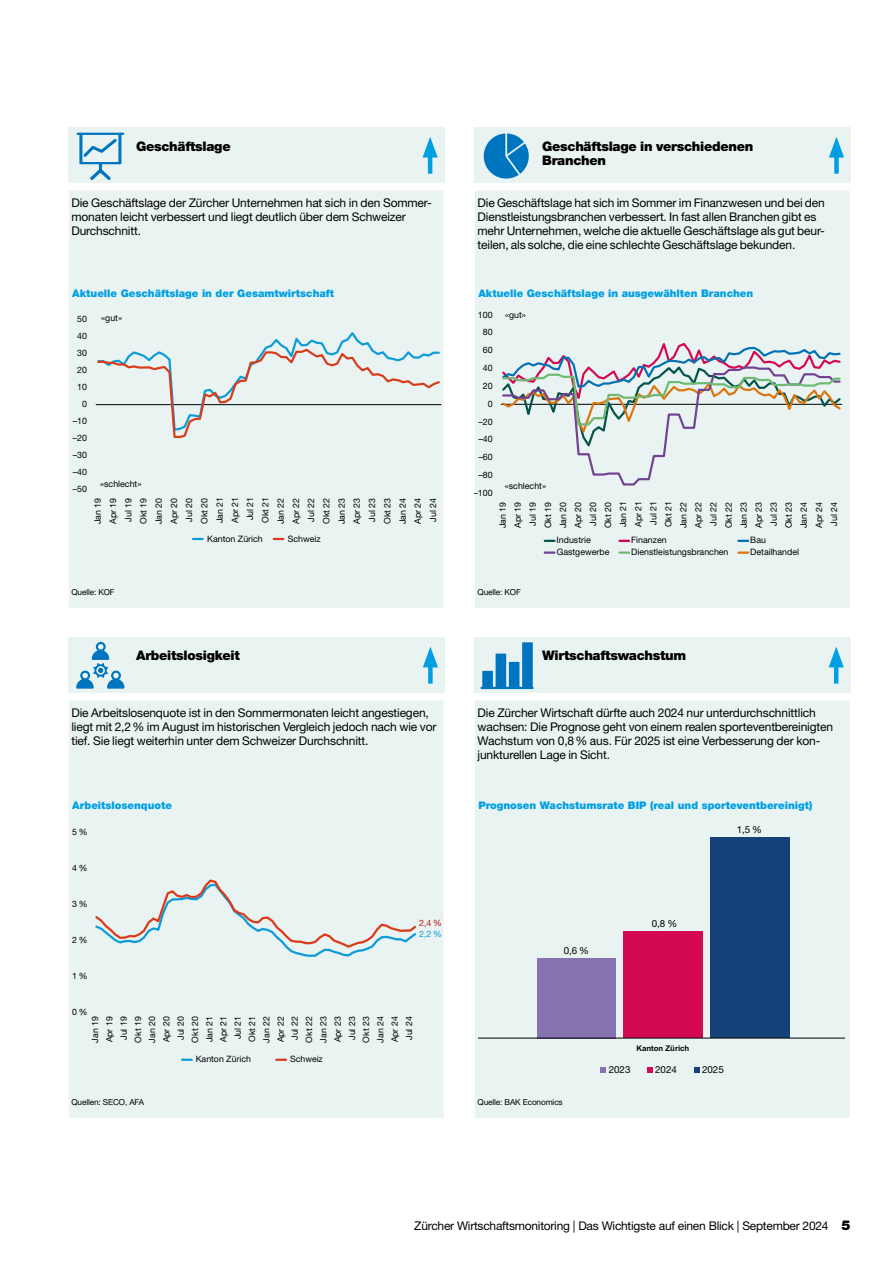
<style>
.page{position:relative;width:893px;height:1263px;background:#fff}
.page>*{position:absolute;margin:0;border:0;box-sizing:border-box;transform-origin:0 0}
.t1{font:900 13.2px/14.2px "Helvetica Neue LT Std";letter-spacing:-.02em;color:#000}
.t2{font:12px/14px "Helvetica Neue LT Std";letter-spacing:-.01em;color:#000}
.t3{font:900 10.5px "Helvetica Neue LT Std";color:#009fe3}
.t4{font:9.75px "Helvetica Neue LT Std";color:#000}
.t5{font:8.85px/15.3px "Helvetica Neue LT Std";color:#000;text-align:center}
.t6{font:8.7px/14.2px "Helvetica Neue LT Std";color:#000;text-align:center}
.t7{font:8.7px "Helvetica Neue LT Std";color:#0e9cd9}
.t8{font:8.7px "Helvetica Neue LT Std";color:#c01718}
.t9{font:8.25px "Helvetica Neue LT Std";letter-spacing:-.015em;color:#000}
.t10{font:700 7.8px "Arial";color:#000}
.s1{font-weight:900;font-size:13.5px}
</style>
<div class="page">
<div style="left:67px;top:189px;width:378px;height:420px;background:#e8f3f2;border:2px solid #fff"></div>
<div style="left:67px;top:699px;width:378px;height:420px;background:#e8f3f2;border:2px solid #fff"></div>
<div style="left:473px;top:189px;width:378px;height:420px;background:#e8f3f2;border:2px solid #fff"></div>
<div style="left:473px;top:699px;width:378px;height:420px;background:#e8f3f2;border:2px solid #fff"></div>
<div style="left:68px;top:128px;width:376px;height:55px;background:#e8f3f2"></div>
<div style="left:68px;top:637px;width:376px;height:56px;background:#e8f3f2"></div>
<div style="left:474px;top:128px;width:376px;height:55px;background:#e8f3f2"></div>
<div style="left:474px;top:637px;width:376px;height:56px;background:#e8f3f2"></div>
<hr style="left:834px;top:659px;width:4px;height:25px;background:#009fe3">
<svg style="left:829px;top:647px;width:15px;height:20px"></svg>
<div style="left:428px;top:659px;width:5px;height:25px;background:#009fe3"></div>
<svg style="left:423px;top:647px;width:15px;height:20px"></svg>
<hr style="left:428px;top:149px;width:4px;height:25px;background:#009fe3">
<svg style="left:423px;top:137px;width:15px;height:21px"></svg>
<div style="left:834px;top:149px;width:5px;height:25px;background:#009fe3"></div>
<svg style="left:829px;top:137px;width:15px;height:21px"></svg>
<svg style="left:96px;top:332px;width:345px;height:107px"></svg>
<svg style="left:193px;top:538px;width:10px;height:2px"></svg>
<svg style="left:274px;top:538px;width:9px;height:2px"></svg>
<svg style="left:500px;top:343px;width:342px;height:143px"></svg>
<svg style="left:545px;top:540px;width:9px;height:2px"></svg>
<svg style="left:619px;top:540px;width:10px;height:2px"></svg>
<svg style="left:738px;top:540px;width:10px;height:2px"></svg>
<svg style="left:738px;top:551px;width:10px;height:3px"></svg>
<svg style="left:545px;top:551px;width:9px;height:3px"></svg>
<svg style="left:619px;top:551px;width:10px;height:3px"></svg>
<div style="left:536px;top:958px;width:79px;height:80px;background:#8671b1"></div>
<div style="left:623px;top:931px;width:79px;height:107px;background:#d40954"></div>
<div style="left:710px;top:838px;width:79px;height:200px;background:#144179"></div>
<hr style="left:478px;top:1038px;width:366px;height:1px;background:#010202">
<svg style="left:601px;top:1067px;width:5px;height:6px"></svg>
<svg style="left:647px;top:1067px;width:5px;height:6px"></svg>
<svg style="left:695px;top:1067px;width:5px;height:6px"></svg>
<svg style="left:95px;top:879px;width:322px;height:78px"></svg>
<svg style="left:182px;top:1058px;width:10px;height:3px"></svg>
<svg style="left:276px;top:1058px;width:10px;height:3px"></svg>
<svg style="left:483px;top:134px;width:46px;height:45px"></svg>
<svg style="left:76px;top:642px;width:49px;height:47px"></svg>
<svg style="left:77px;top:133px;width:47px;height:47px"></svg>
<svg style="left:480px;top:642px;width:54px;height:47px"></svg>
<p class="t1" style="left:136px;top:139px;width:96px">Geschäftslage</p>
<p class="t1" style="left:542px;top:139px;width:213px">Geschäftslage in verschiedenen<br>Branchen</p>
<p class="t2" style="left:71px;top:196px;width:362px">Die Geschäftslage der Zürcher Unternehmen hat sich in den Sommer&shy;monaten leicht verbessert und liegt deutlich über dem Schweizer<br>Durchschnitt.</p>
<p class="t2" style="left:478px;top:196px;width:349px">Die Geschäftslage hat sich im Sommer im Finanzwesen und bei den Dienstleistungsbranchen verbessert. In fast allen Branchen gibt es mehr Unternehmen, welche die aktuelle Geschäftslage als gut beur&shy;teilen, als solche, die eine schlechte Geschäftslage bekunden.</p>
<p class="t3" style="left:72px;top:287px;width:263px">Aktuelle Geschäftslage in der Gesamtwirtschaft</p>
<p class="t3" style="left:478px;top:287px;width:276px">Aktuelle Geschäftslage in ausgewählten Branchen</p>
<p class="t5" style="left:77px;top:311px;width:11px">50</p>
<p class="t5" style="left:101px;top:310px;width:22px">«gut»</p>
<p class="t5" style="left:478px;top:307px;width:16px">100</p>
<p class="t5" style="left:505px;top:307px;width:22px">«gut»</p>
<p class="t5" style="left:77px;top:328px;width:11px">40</p>
<p class="t5" style="left:483px;top:324px;width:11px">80</p>
<p class="t5" style="left:77px;top:345px;width:11px">30</p>
<p class="t5" style="left:483px;top:342px;width:11px">60</p>
<p class="t5" style="left:77px;top:362px;width:11px">20</p>
<p class="t5" style="left:483px;top:360px;width:11px">40</p>
<p class="t5" style="left:77px;top:379px;width:11px">10</p>
<p class="t5" style="left:483px;top:378px;width:11px">20</p>
<p class="t5" style="left:82px;top:396px;width:6px">0</p>
<p class="t5" style="left:488px;top:396px;width:6px">0</p>
<p class="t5" style="left:73px;top:413px;width:16px">–10</p>
<p class="t5" style="left:478px;top:414px;width:16px">–20</p>
<p class="t5" style="left:73px;top:430px;width:16px">–20</p>
<p class="t5" style="left:478px;top:431px;width:16px">–40</p>
<p class="t5" style="left:73px;top:447px;width:16px">–30</p>
<p class="t5" style="left:478px;top:449px;width:16px">–60</p>
<p class="t5" style="left:73px;top:464px;width:16px">–40</p>
<p class="t5" style="left:478px;top:467px;width:16px">–80</p>
<p class="t5" style="left:73px;top:481px;width:16px">–50</p>
<p class="t5" style="left:100px;top:476px;width:43px">«schlecht»</p>
<p class="t5" style="left:474px;top:485px;width:21px">–100</p>
<p class="t5" style="left:505px;top:478px;width:43px">«schlecht»</p>
<p class="t5" style="left:90px;top:524px;width:29px;rotate:-90deg">Jan 19<br>Apr 19<br>Jul 19<br>Okt 19<br>Jan 20<br>Apr 20<br>Jul 20<br>Okt 20<br>Jan 21<br>Apr 21<br>Jul 21<br>Okt 21<br>Jan 22<br>Apr 22<br>Jul 22<br>Okt 22<br>Jan 23<br>Apr 23<br>Jul 23<br>Okt 23<br>Jan 24<br>Apr 24<br>Jul 24</p>
<p class="t5" style="left:207px;top:531px;width:57px">Kanton Zürich</p>
<p class="t5" style="left:288px;top:531px;width:35px">Schweiz</p>
<p class="t5" style="left:495px;top:528px;width:29px;rotate:-90deg">Jan 19<br>Apr 19<br>Jul 19<br>Okt 19<br>Jan 20<br>Apr 20<br>Jul 20<br>Okt 20<br>Jan 21<br>Apr 21<br>Jul 21<br>Okt 21<br>Jan 22<br>Apr 22<br>Jul 22<br>Okt 22<br>Jan 23<br>Apr 23<br>Jul 23<br>Okt 23<br>Jan 24<br>Apr 24<br>Jul 24</p>
<p class="t5" style="left:557px;top:532px;width:36px">Industrie</p>
<p class="t5" style="left:631px;top:532px;width:37px">Finanzen</p>
<p class="t5" style="left:750px;top:532px;width:17px">Bau</p>
<p class="t5" style="left:557px;top:544px;width:54px">Gastgewerbe</p>
<p class="t5" style="left:631px;top:544px;width:99px">Dienstleistungsbranchen</p>
<p class="t5" style="left:750px;top:544px;width:50px">Detailhandel</p>
<p class="t9" style="left:71px;top:588px;width:45px">Quelle: KOF</p>
<p class="t9" style="left:477px;top:588px;width:45px">Quelle: KOF</p>
<p class="t1" style="left:136px;top:649px;width:105px">Arbeitslosigkeit</p>
<p class="t1" style="left:542px;top:649px;width:146px">Wirtschaftswachstum</p>
<p class="t2" style="left:71px;top:705px;width:366px">Die Arbeitslosenquote ist in den Sommermonaten leicht angestiegen, liegt mit 2,2% im August im historischen Vergleich jedoch nach wie vor tief. Sie liegt weiterhin unter dem Schweizer Durchschnitt.</p>
<p class="t2" style="left:478px;top:705px;width:357px">Die Zürcher Wirtschaft dürfte auch 2024 nur unterdurchschnittlich wachsen: Die Prognose geht von einem realen sporteventbereinigten Wachstum von 0,8% aus. Für 2025 ist eine Verbesserung der kon&shy;junkturellen Lage in Sicht.</p>
<p class="t3" style="left:72px;top:799px;width:101px">Arbeitslosenquote</p>
<p class="t3" style="left:478px;top:799px;width:335px">Prognosen Wachstumsrate BIP (real und sporteventbereinigt)</p>
<p class="t6" style="left:72px;top:825px;width:17px">5 %</p>
<p class="t4" style="left:737px;top:824px;width:27px">1,5 %</p>
<p class="t6" style="left:72px;top:861px;width:17px">4 %</p>
<p class="t6" style="left:72px;top:897px;width:17px">3 %</p>
<p class="t8" style="left:419px;top:917px;width:24px">2,4 %</p>
<p class="t4" style="left:652px;top:918px;width:27px">0,8 %</p>
<p class="t6" style="left:72px;top:933px;width:17px">2 %</p>
<p class="t7" style="left:419px;top:929px;width:24px">2,2 %</p>
<p class="t4" style="left:564px;top:944px;width:27px">0,6 %</p>
<p class="t6" style="left:72px;top:969px;width:17px">1 %</p>
<p class="t6" style="left:72px;top:1004px;width:17px">0 %</p>
<p class="t6" style="left:88px;top:1043px;width:28px;rotate:-90deg">Jan 19<br>Apr 19<br>Jul 19<br>Okt 19<br>Jan 20<br>Apr 20<br>Jul 20<br>Okt 20<br>Jan 21<br>Apr 21<br>Jul 21<br>Okt 21<br>Jan 22<br>Apr 22<br>Jul 22<br>Okt 22<br>Jan 23<br>Apr 23<br>Jul 23<br>Okt 23<br>Jan 24<br>Apr 24<br>Jul 24</p>
<p class="t6" style="left:196px;top:1052px;width:57px">Kanton Zürich</p>
<p class="t6" style="left:290px;top:1052px;width:34px">Schweiz</p>
<p class="t10" style="left:636px;top:1043px;width:55px">Kanton Zürich</p>
<p class="t4" style="left:609px;top:1064px;width:23px">2023</p>
<p class="t4" style="left:655px;top:1064px;width:23px">2024</p>
<p class="t4" style="left:702px;top:1064px;width:23px">2025</p>
<p class="t9" style="left:71px;top:1097px;width:74px">Quellen: SECO, AFA</p>
<p class="t9" style="left:477px;top:1097px;width:87px">Quelle: BAK Economics</p>
<p class="t2" style="left:414px;top:1219px;width:438px">Zürcher Wirtschaftsmonitoring | Das Wichtigste auf einen Blick | September 2024 <span class="s1">5</span></p>
</div>
